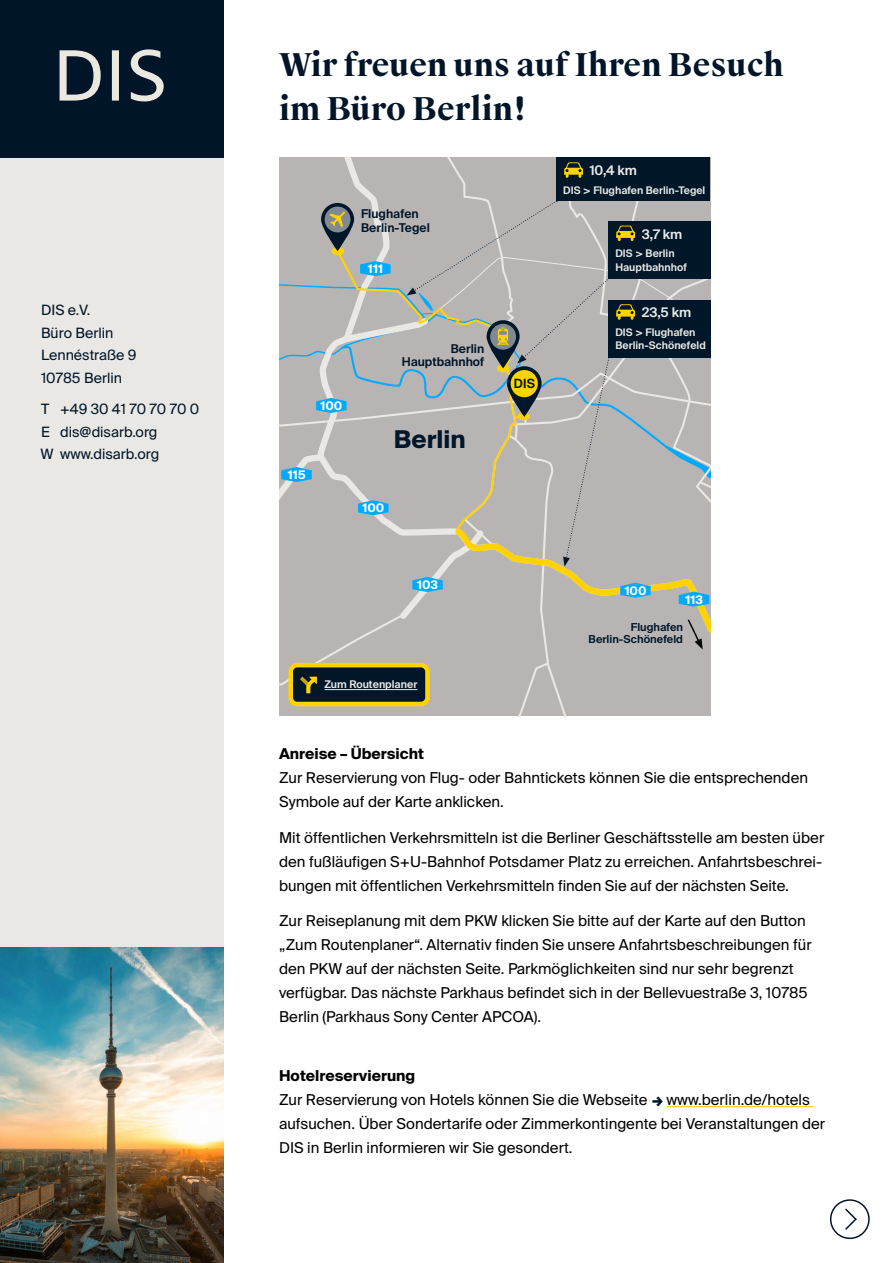
<style>
.page{position:relative;width:893px;height:1263px;background:#fff}
.page>*{position:absolute;margin:0;border:0;box-sizing:border-box;transform-origin:0 0}
._3_-_Copy{font:700 31.5px/43.5px "Suisse Works";color:#001528}
.t1{font:700 24.45px "Suisse Intl";color:#001629}
._3_-_Copy-2{font:15px/24px "Suisse Intl";color:#000}
._3_-_Copy-3{font:700 15px "Suisse Intl";color:#000}
.t2{font:14.25px/22.5px "Suisse Intl";color:#001528}
.t3{font:600 13.2px "Suisse Intl";color:#e9e8e5}
.t4{font:600 12.75px "Suisse Intl";color:#001629}
.t5{font:600 12.15px/13.6px "Suisse Intl";color:#001629}
.t6{font:700 11.85px "Suisse Intl";color:#fff}
.t7{font:600 10.95px/12.3px "Suisse Intl";color:#001629;text-align:right}
.t8{font:600 10.65px "Suisse Intl";color:#e9e8e5}
.t9{font:600 10.5px/13.5px "Suisse Intl";color:#e9e8e5}
</style>
<div class="page">
<div style="left:0;top:158px;width:223px;height:1105px;background:#e9e8e5"></div>
<div style="left:0;top:0;width:223px;height:158px;background:#001528"></div>
<svg style="left:60px;top:49px;width:104px;height:52px"></svg>
<img style="left:0;top:947px;width:223px;height:316px">
<hr style="left:666px;top:1106px;width:147px;height:1px;background:#ffd200">
<div style="left:830px;top:1199px;width:40px;height:40px;border:2px solid #001528;border-radius:50%"></div>
<svg style="left:845px;top:1208px;width:12px;height:22px"></svg>
<svg style="left:279px;top:158px;width:432px;height:558px;background:#a6a7a5"></svg>
<p class="t2" style="left:41px;top:299px;width:97px">DIS e.V.<br>Büro Berlin<br>Lennéstraße 9<br>10785 Berlin</p>
<p class="t2" style="left:41px;top:398px;width:160px">T +49 30 41 70 70 70 0<br>E dis@disarb.org<br>W www.disarb.org</p>
<p class="_3_-_Copy" style="left:279px;top:44px;width:506px">Wir freuen uns auf Ihren Besuch im Büro Berlin!</p>
<p class="t5" style="left:361px;top:207px;width:70px">Flughafen<br>Berlin-Tegel</p>
<p class="t6" style="left:368px;top:262px;width:17px">111</p>
<p class="t6" style="left:321px;top:399px;width:23px">100</p>
<p class="t6" style="left:288px;top:468px;width:19px">115</p>
<p class="t5" style="left:402px;top:342px;width:84px;text-align:right">Berlin<br>Hauptbahnhof</p>
<p class="t1" style="left:394px;top:425px;width:73px">Berlin</p>
<p class="t6" style="left:362px;top:501px;width:23px">100</p>
<p class="t6" style="left:417px;top:578px;width:22px">103</p>
<p class="t8" style="left:325px;top:678px;width:94px">Zum Routenplaner</p>
<p class="t4" style="left:514px;top:376px;width:23px">DIS</p>
<p class="t3" style="left:590px;top:163px;width:49px">10,4 km</p>
<p class="t9" style="left:563px;top:184px;width:144px">DIS &gt; Flughafen Berlin-Tegel</p>
<p class="t3" style="left:642px;top:226px;width:42px">3,7 km</p>
<p class="t9" style="left:615px;top:247px;width:73px">DIS &gt; Berlin<br>Hauptbahnhof</p>
<p class="t3" style="left:642px;top:305px;width:51px">23,5 km</p>
<p class="t9" style="left:615px;top:326px;width:92px">DIS &gt; Flughafen<br>Berlin-Schönefeld</p>
<p class="t6" style="left:625px;top:584px;width:23px">100</p>
<p class="t6" style="left:685px;top:593px;width:19px">113</p>
<p class="t7" style="left:588px;top:621px;width:96px">Flughafen<br>Berlin-Schönefeld</p>
<p class="_3_-_Copy-3" style="left:279px;top:745px;width:146px">Anreise – Übersicht</p>
<p class="_3_-_Copy-2" style="left:279px;top:766px;width:530px">Zur Reservierung von Flug- oder Bahntickets können Sie die entsprechenden<br>Symbole auf der Karte anklicken.</p>
<p class="_3_-_Copy-2" style="left:279px;top:825px;width:547px">Mit öffentlichen Verkehrsmitteln ist die Berliner Geschäftsstelle am besten über den fußläufigen S+U-Bahnhof Potsdamer Platz zu erreichen. Anfahrtsbeschrei&shy;bungen mit öffentlichen Verkehrsmitteln finden Sie auf der nächsten Seite.</p>
<p class="_3_-_Copy-2" style="left:279px;top:909px;width:534px">Zur Reiseplanung mit dem PKW klicken Sie bitte auf der Karte auf den Button „Zum Routenplaner“. Alternativ finden Sie unsere Anfahrtsbeschreibungen für den PKW auf der nächsten Seite. Parkmöglichkeiten sind nur sehr begrenzt verfügbar. Das nächste Parkhaus befindet sich in der Bellevuestraße 3, 10785<br>Berlin (Parkhaus Sony Center APCOA).</p>
<p class="_3_-_Copy-3" style="left:279px;top:1067px;width:138px">Hotelreservierung</p>
<p class="_3_-_Copy-2" style="left:279px;top:1088px;width:548px">Zur Reservierung von Hotels können Sie die Webseite www.berlin.de/hotels aufsuchen. Über Sondertarife oder Zimmerkontingente bei Veranstaltungen der<br>DIS in Berlin informieren wir Sie gesondert.</p>
</div>
